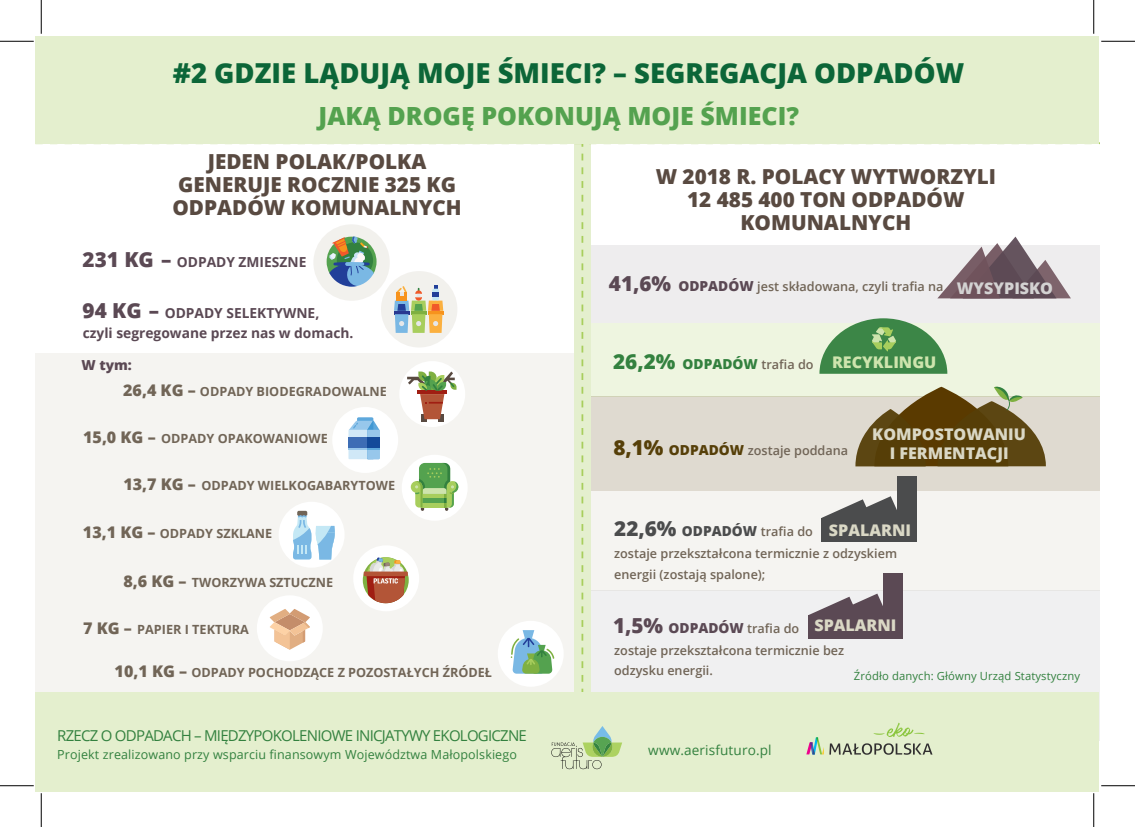
<style>
.page{position:relative;width:1135px;height:827px;background:#fff}
.page>*{position:absolute;margin:0;border:0;box-sizing:border-box;transform-origin:0 0}
.t1{font:800 27.5px "Open Sans";color:#0c6638}
.t2{font:800 25px "Open Sans";color:#54a24f}
.t3{font:800 20.75px/23px "Open Sans";color:#594a41;text-align:center}
.t4{font:800 16.12px/19.2px "Open Sans";color:#dad8c5;text-align:center}
.t5{font:800 16.12px "Open Sans";color:#cee4ad}
.t6{font:800 16.12px "Open Sans";color:#d3d2d2}
.t7{font:15px "Open Sans";letter-spacing:-.05em;color:#33813f}
.t8{font:700 13.75px/20.8px "Open Sans";color:#5b4954}
.t9{font:800 13.75px "Open Sans";color:#5b4954}
.t10{font:13.62px "Open Sans";letter-spacing:.01em;color:#33813f}
.t11{font:600 12.62px/20.6px "Open Sans";color:#716557}
.t12{font:700 12.62px "Open Sans";color:#716557}
.t13{font:12.5px "Open Sans";letter-spacing:.01em;color:#33813f}
.t14{font:11.25px "Open Sans";letter-spacing:.01em;color:#33813f}
.s1{font-weight:800;font-size:20.75px}
.s2{font-weight:800;font-size:16.12px}
.s3{font-weight:800;font-size:20.75px;color:#5b4954}
.s4{font-weight:800;font-size:13.75px;color:#5b4954}
.s5{font-weight:800;font-size:20.75px;color:#33813f}
.s6{font-weight:800;font-size:13.75px;color:#33813f}
.s7{font-weight:800;font-size:20.75px;color:#563f08}
.s8{font-weight:800;font-size:13.75px;color:#563f08}
.s9{font-weight:800;font-size:20.75px;color:#4b4c4d}
.s10{font-weight:800;font-size:13.75px;color:#4b4c4d}
</style>
<div class="page">
<div style="left:582px;top:323px;width:517px;height:73px;background:#eef5e0"></div>
<div style="left:582px;top:396px;width:517px;height:95px;background:#dfdad0"></div>
<div style="left:582px;top:491px;width:517px;height:99px;background:#f5f4f1"></div>
<div style="left:36px;top:353px;width:547px;height:438px;background:#f5f4f1"></div>
<div style="left:582px;top:590px;width:517px;height:150px;background:#f0f0f1"></div>
<div style="left:582px;top:245px;width:517px;height:78px;background:#eeedee"></div>
<svg style="left:36px;top:143px;width:1063px;height:4px"></svg>
<svg style="left:819px;top:318px;width:128px;height:56px"></svg>
<svg style="left:855px;top:387px;width:191px;height:79px"></svg>
<svg style="left:938px;top:236px;width:133px;height:62px"></svg>
<div style="left:808px;top:615px;width:94px;height:23px;background:#5b4954"></div>
<div style="left:884px;top:573px;width:19px;height:65px;background:#5b4954"></div>
<svg style="left:809px;top:593px;width:75px;height:22px"></svg>
<div style="left:821px;top:518px;width:95px;height:23px;background:#4b4c4d"></div>
<div style="left:897px;top:476px;width:19px;height:65px;background:#4b4c4d"></div>
<svg style="left:822px;top:496px;width:75px;height:22px"></svg>
<div style="left:332px;top:407px;width:66px;height:66px;background:#fff;border-radius:50%"></div>
<div style="left:399px;top:361px;width:66px;height:66px;background:#fff;border-radius:50%"></div>
<div style="left:402px;top:455px;width:66px;height:65px;background:#fff;border-radius:50%"></div>
<div style="left:279px;top:502px;width:66px;height:65px;background:#fff;border-radius:50%"></div>
<div style="left:353px;top:545px;width:66px;height:66px;background:#fff;border-radius:50%"></div>
<div style="left:257px;top:595px;width:66px;height:66px;background:#fff;border-radius:50%"></div>
<div style="left:498px;top:621px;width:66px;height:65px;background:#fff;border-radius:50%"></div>
<div style="left:381px;top:271px;width:76px;height:76px;background:#f2f1ed;border-radius:50%"></div>
<div style="left:313px;top:224px;width:77px;height:77px;background:#f2f1ed;border-radius:50%"></div>
<div style="left:36px;top:692px;width:1063px;height:99px;background:#e4efce"></div>
<div style="left:36px;top:36px;width:1063px;height:107px;background:#e4efce"></div>
<svg style="left:327px;top:236px;width:50px;height:50px"></svg>
<div style="left:421px;top:414px;width:5px;height:8px;background:#594a41"></div>
<svg style="left:438px;top:419px;width:5px;height:3px"></svg>
<svg style="left:407px;top:371px;width:49px;height:48px"></svg>
<svg style="left:411px;top:463px;width:47px;height:48px"></svg>
<svg style="left:394px;top:285px;width:49px;height:48px"></svg>
<div style="left:363px;top:557px;width:46px;height:46px;background:#7fb041;border-radius:50%"></div>
<div style="left:364px;top:571px;width:44px;height:5px;background:#b35537"></div>
<svg style="left:366px;top:557px;width:39px;height:46px"></svg>
<svg style="left:270px;top:609px;width:40px;height:40px"></svg>
<div style="left:357px;top:417px;width:16px;height:5px;background:#5ea8dc"></div>
<div style="left:348px;top:430px;width:23px;height:29px;background:#e6f3fa"></div>
<hr style="left:348px;top:447px;width:32px;height:2px;background:#97c7eb">
<svg style="left:349px;top:421px;width:31px;height:38px"></svg>
<div style="left:348px;top:437px;width:32px;height:10px;background:#3d6db5"></div>
<div style="left:367px;top:437px;width:13px;height:10px;background:#134a9a"></div>
<svg style="left:293px;top:511px;width:42px;height:48px"></svg>
<svg style="left:806px;top:722px;width:126px;height:32px"></svg>
<svg style="left:511px;top:154px;width:111px;height:615px"></svg>
<hr style="left:0;top:41px;width:34px;height:1px;background:#000">
<hr style="left:1101px;top:41px;width:34px;height:1px;background:#000">
<hr style="left:0;top:785px;width:34px;height:1px;background:#000">
<hr style="left:1101px;top:785px;width:34px;height:1px;background:#000">
<hr style="left:41px;top:0;width:1px;height:34px;background:#000">
<hr style="left:41px;top:793px;width:1px;height:34px;background:#000">
<hr style="left:1093px;top:0;width:1px;height:34px;background:#000">
<hr style="left:1093px;top:793px;width:1px;height:34px;background:#000">
<h1 class="t1" style="left:173px;top:52px;width:793px">#2 GDZIE LĄDUJĄ MOJE ŚMIECI? – SEGREGACJA ODPADÓW</h1>
<h2 class="t2" style="left:319px;top:97px;width:482px">JAKĄ DROGĘ POKONUJĄ MOJE ŚMIECI?</h2>
<h3 class="t3" style="left:172px;top:149px;width:291px">JEDEN POLAK/POLKA<br>GENERUJE ROCZNIE 325 KG<br>ODPADÓW KOMUNALNYCH</h3>
<h3 class="t3" style="left:656px;top:164px;width:342px">W 2018 R. POLACY WYTWORZYLI<br>12 485 400 TON ODPADÓW<br>KOMUNALNYCH</h3>
<p class="t8" style="left:83px;top:251px;width:225px"><span class="s1">231 KG –</span> ODPADY ZMIESZNE</p>
<p class="t8" style="left:83px;top:302px;width:272px"><span class="s1">94 KG –</span> ODPADY SELEKTYWNE,<br>czyli segregowane przez nas w domach.</p>
<p class="t9" style="left:81px;top:354px;width:52px">W tym:</p>
<p class="t12" style="left:123px;top:383px;width:265px"><span class="s2">26,4 KG –</span> ODPADY BIODEGRADOWALNE</p>
<p class="t12" style="left:83px;top:429px;width:246px"><span class="s2">15,0 KG –</span> ODPADY OPAKOWANIOWE</p>
<p class="t12" style="left:123px;top:477px;width:273px"><span class="s2">13,7 KG –</span> ODPADY WIELKOGABARYTOWE</p>
<p class="t12" style="left:83px;top:524px;width:191px"><span class="s2">13,1 KG –</span> ODPADY SZKLANE</p>
<p class="t12" style="left:123px;top:573px;width:211px"><span class="s2">8,6 KG –</span> TWORZYWA SZTUCZNE</p>
<p class="t12" style="left:83px;top:620px;width:167px"><span class="s2">7 KG –</span> PAPIER I TEKTURA</p>
<p class="t12" style="left:115px;top:664px;width:379px"><span class="s2">10,1 KG –</span> ODPADY POCHODZĄCE Z POZOSTAŁYCH ŹRÓDEŁ</p>
<p class="t7" style="left:57px;top:725px;width:471px">RZECZ O ODPADACH – MIĘDZYPOKOLENIOWE INICJATYWY EKOLOGICZNE</p>
<p class="t13" style="left:57px;top:746px;width:461px">Projekt zrealizowano przy wsparciu finansowym Województwa Małopolskiego</p>
<p class="t11" style="left:609px;top:276px;width:336px"><span class="s3">41,6%</span> <span class="s4">ODPADÓW</span> jest składowana, czyli trafia na</p>
<p class="t6" style="left:957px;top:276px;width:98px">WYSYPISKO</p>
<p class="t11" style="left:613px;top:354px;width:202px"><span class="s5">26,2%</span> <span class="s6">ODPADÓW</span> trafia do</p>
<p class="t5" style="left:832px;top:350px;width:106px">RECYKLINGU</p>
<p class="t11" style="left:613px;top:440px;width:236px"><span class="s7">8,1%</span> <span class="s8">ODPADÓW</span> zostaje poddana</p>
<p class="t4" style="left:872px;top:423px;width:155px">KOMPOSTOWANIU<br>I FERMENTACJI</p>
<p class="t11" style="left:614px;top:521px;width:200px"><span class="s9">22,6%</span> <span class="s10">ODPADÓW</span> trafia do</p>
<p class="t4" style="left:829px;top:519px;width:84px">SPALARNI</p>
<p class="t11" style="left:614px;top:543px;width:284px">zostaje przekształcona termicznie z odzyskiem energii (zostają spalone);</p>
<p class="t11" style="left:613px;top:618px;width:188px"><span class="s3">1,5%</span> <span class="s4">ODPADÓW</span> trafia do</p>
<p class="t4" style="left:814px;top:615px;width:84px">SPALARNI</p>
<p class="t11" style="left:614px;top:639px;width:232px">zostaje przekształcona termicznie bez odzysku energii.</p>
<p class="t14" style="left:854px;top:668px;width:228px">Źródło danych: Główny Urząd Statystyczny</p>
<p class="t10" style="left:648px;top:740px;width:125px">www.aerisfuturo.pl</p>
</div>
